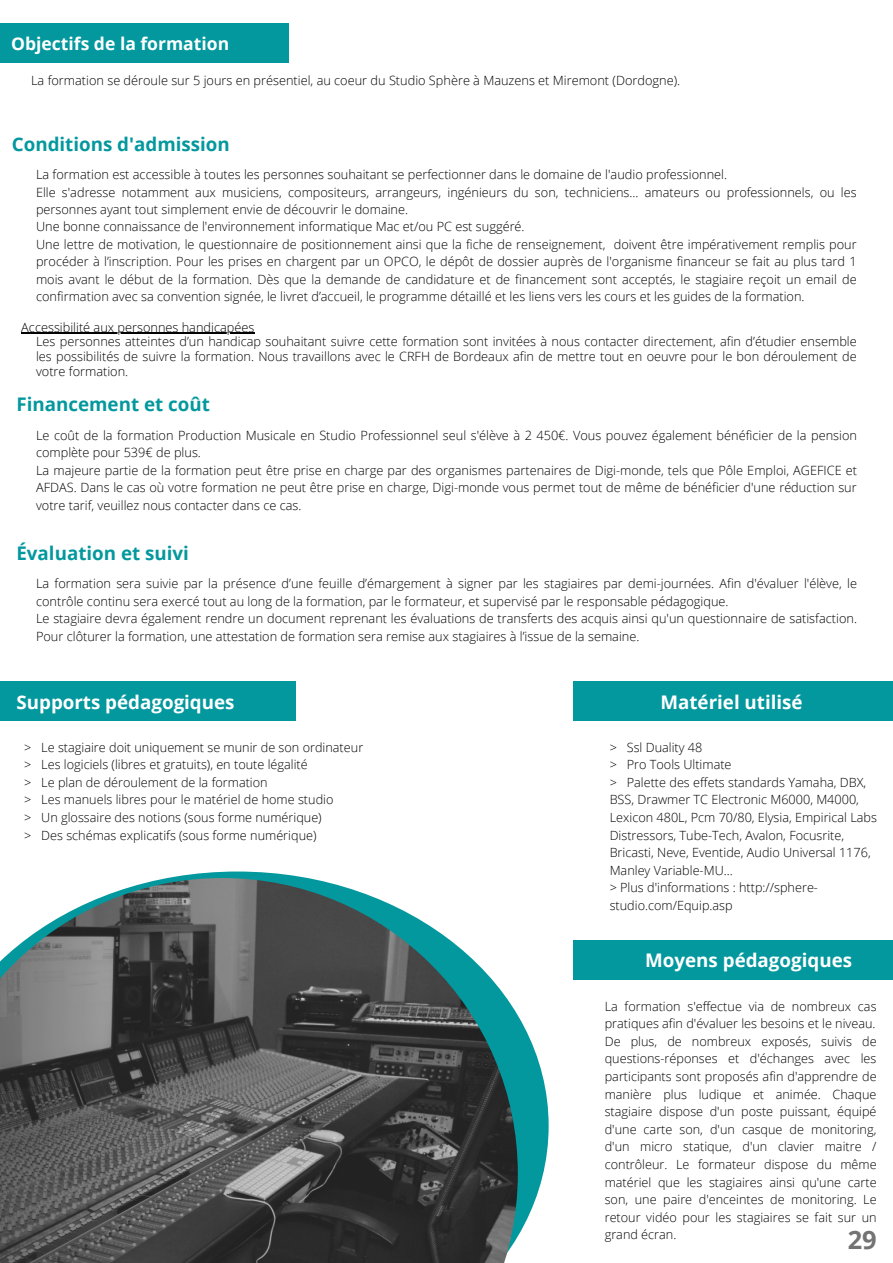
<style>
.page{position:relative;width:893px;height:1263px;background:#fff}
.page>*{position:absolute;margin:0;border:0;box-sizing:border-box;transform-origin:0 0}
.t1{font:700 25.42px "Open Sans";color:#737373}
.t2{font:700 18.75px "Open Sans";color:#03989e}
.t3{font:700 18.75px "Open Sans";color:#fff}
.t4{font:700 17.55px "Open Sans";color:#fff}
.t5{font:300 12.75px/17.4px "Open Sans";color:#000}
.t6{font:300 12.67px/17.5px "Open Sans";color:#000}
</style>
<div class="page">
<svg style="left:168px;top:871px;width:380px;height:365px"></svg>
<img style="left:0;top:878px;width:518px;height:385px">
<div style="left:0;top:682px;width:295px;height:39px;background:#03989e"></div>
<div style="left:0;top:24px;width:288px;height:39px;background:#03989e"></div>
<div style="left:573px;top:682px;width:320px;height:39px;background:#03989e"></div>
<div style="left:573px;top:940px;width:320px;height:39px;background:#03989e"></div>
<hr style="left:21px;top:333px;width:233px;height:1px;background:#000">
<p class="t4" style="left:11px;top:31px;width:219px">Objectifs de la formation</p>
<p class="t5" style="left:31px;top:71px;width:650px">La formation se déroule sur 5 jours en présentiel, au coeur du Studio Sphère à Mauzens et Miremont (Dordogne).</p>
<p class="t2" style="left:12px;top:131px;width:219px">Conditions d'admission</p>
<p class="t5" style="left:36px;top:165px;width:692px">La formation est accessible à toutes les personnes souhaitant se perfectionner dans le domaine de l'audio professionnel.</p>
<p class="t5" style="left:36px;top:183px;width:822px">Elle s'adresse notamment aux musiciens, compositeurs, arrangeurs, ingénieurs du son, techniciens... amateurs ou professionnels, ou les personnes ayant tout simplement envie de découvrir le domaine.</p>
<p class="t5" style="left:36px;top:218px;width:490px">Une bonne connaissance de l'environnement informatique Mac et/ou PC est suggéré.</p>
<p class="t5" style="left:36px;top:235px;width:822px;text-align:justify">Une lettre de motivation, le questionnaire de positionnement ainsi que la fiche de renseignement, doivent être impérativement remplis pour procéder à l’inscription. Pour les prises en chargent par un OPCO, le dépôt de dossier auprès de l'organisme financeur se fait au plus tard 1 mois avant le début de la formation. Dès que la demande de candidature et de financement sont acceptés, le stagiaire reçoit un email de confirmation avec sa convention signée, le livret d’accueil, le programme détaillé et les liens vers les cours et les guides de la formation.</p>
<p class="t5" style="left:21px;top:318px;width:235px">Accessibilité aux personnes handicapées</p>
<p class="t5" style="left:36px;top:334px;width:822px;line-height:14.6px;text-align:justify">Les personnes atteintes d’un handicap souhaitant suivre cette formation sont invitées à nous contacter directement, afin d’étudier ensemble les possibilités de suivre la formation. Nous travaillons avec le CRFH de Bordeaux afin de mettre tout en oeuvre pour le bon déroulement de votre formation.</p>
<p class="t2" style="left:16px;top:391px;width:195px">Financement et coût</p>
<p class="t5" style="left:36px;top:426px;width:822px">Le coût de la formation Production Musicale en Studio Professionnel seul s'élève à 2 450€. Vous pouvez également bénéficier de la pension complète pour 539€ de plus.</p>
<p class="t5" style="left:36px;top:461px;width:822px;text-align:justify">La majeure partie de la formation peut être prise en charge par des organismes partenaires de Digi-monde, tels que Pôle Emploi, AGEFICE et AFDAS. Dans le cas où votre formation ne peut être prise en charge, Digi-monde vous permet tout de même de bénéficier d'une réduction sur votre tarif, veuillez nous contacter dans ce cas.</p>
<p class="t2" style="left:16px;top:540px;width:174px">Évaluation et suivi</p>
<p class="t5" style="left:36px;top:575px;width:822px">La formation sera suivie par la présence d’une feuille d’émargement à signer par les stagiaires par demi-journées. Afin d'évaluer l'élève, le contrôle continu sera exercé tout au long de la formation, par le formateur, et supervisé par le responsable pédagogique.</p>
<p class="t5" style="left:36px;top:610px;width:822px">Le stagiaire devra également rendre un document reprenant les évaluations de transferts des acquis ainsi qu'un questionnaire de satisfaction.<br>Pour clôturer la formation, une attestation de formation sera remise aux stagiaires à l’issue de la semaine.</p>
<p class="t3" style="left:16px;top:688px;width:220px">Supports pédagogiques</p>
<p class="t6" style="left:24px;top:738px;width:340px">&gt; Le stagiaire doit uniquement se munir de son ordinateur</p>
<p class="t6" style="left:24px;top:756px;width:285px">&gt; Les logiciels (libres et gratuits), en toute légalité</p>
<p class="t6" style="left:24px;top:773px;width:245px">&gt; Le plan de déroulement de la formation</p>
<p class="t6" style="left:24px;top:791px;width:311px">&gt; Les manuels libres pour le matériel de home studio</p>
<p class="t6" style="left:24px;top:808px;width:299px">&gt; Un glossaire des notions (sous forme numérique)</p>
<p class="t6" style="left:24px;top:826px;width:294px">&gt; Des schémas explicatifs (sous forme numérique)</p>
<p class="t3" style="left:660px;top:688px;width:144px">Matériel utilisé</p>
<p class="t6" style="left:609px;top:738px;width:94px">&gt; Ssl Duality 48</p>
<p class="t6" style="left:609px;top:756px;width:123px">&gt; Pro Tools Ultimate</p>
<p class="t6" style="left:609px;top:773px;width:269px">&gt; Palette des effets standards Yamaha, DBX, BSS, Drawmer TC Electronic M6000, M4000, Lexicon 480L, Pcm 70/80, Elysia, Empirical Labs Distressors, Tube-Tech, Avalon, Focusrite, Bricasti, Neve, Eventide, Audio Universal 1176, Manley Variable-MU...</p>
<p class="t6" style="left:609px;top:879px;width:210px">&gt; Plus d'informations : http://sphere&shy;studio.com/Equip.asp</p>
<p class="t3" style="left:645px;top:947px;width:208px">Moyens pédagogiques</p>
<p class="t6" style="left:605px;top:997px;width:273px">La formation s'effectue via de nombreux cas pratiques afin d'évaluer les besoins et le niveau.</p>
<p class="t6" style="left:605px;top:1032px;width:273px;text-align:justify">De plus, de nombreux exposés, suivis de questions-réponses et d'échanges avec les participants sont proposés afin d'apprendre de manière plus ludique et animée. Chaque stagiaire dispose d'un poste puissant, équipé d'une carte son, d'un casque de monitoring, d'un micro statique, d'un clavier maitre / contrôleur. Le formateur dispose du même matériel que les stagiaires ainsi qu'une carte son, une paire d'enceintes de monitoring. Le retour vidéo pour les stagiaires se fait sur un grand écran.</p>
<p class="t1" style="left:848px;top:1222px;width:30px">29</p>
</div>
